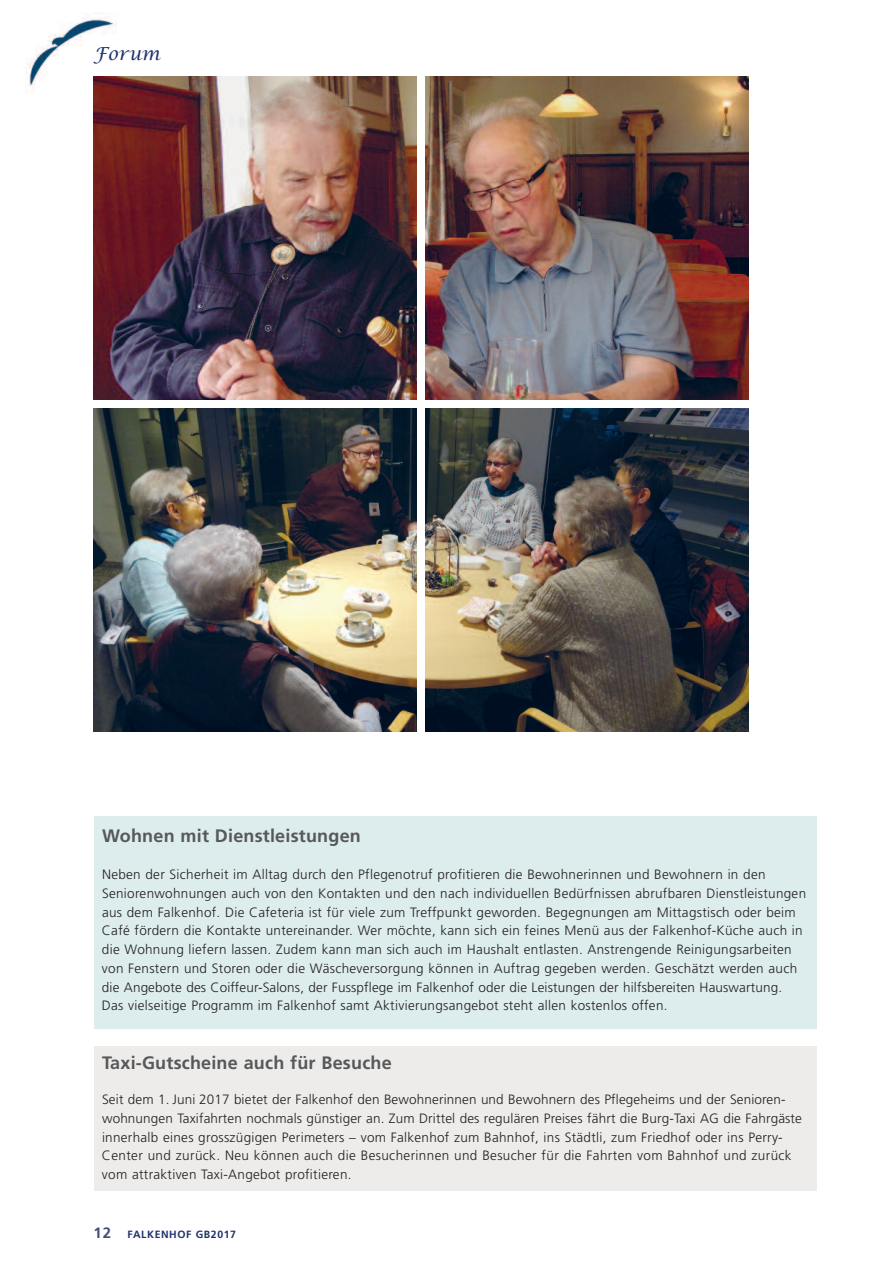
<style>
.page{position:relative;width:893px;height:1263px;background:#fff}
.page>*{position:absolute;margin:0;border:0;box-sizing:border-box;transform-origin:0 0}
.t1{font:700 18px "Frutiger";letter-spacing:.01em;color:#57585a}
.t2{font:italic 18px "Lucida Calligraphy";letter-spacing:.015em;color:#1f326b}
.t3{font:300 13.5px/18.8px "Frutiger";letter-spacing:.02em;color:#231f20}
.t4{font:700 10.5px "Frutiger";letter-spacing:.055em;color:#1f326b}
.s1{font-size:15px;color:#454d7d}
</style>
<div class="page">
<img style="left:26px;top:13px;width:95px;height:81px">
<div style="left:94px;top:816px;width:722px;height:213px;background:#ddeced"></div>
<div style="left:94px;top:1046px;width:722px;height:145px;background:#edecea"></div>
<img style="left:94px;top:77px;width:323px;height:323px">
<img style="left:94px;top:408px;width:323px;height:323px">
<img style="left:425px;top:77px;width:323px;height:323px">
<img style="left:425px;top:408px;width:323px;height:323px">
<h1 class="t2" style="left:94px;top:41px;width:68px">Forum</h1>
<h1 class="t1" style="left:102px;top:829px;width:260px">Wohnen mit Dienstleistungen</h1>
<p class="t3" style="left:102px;top:866px;width:706px">Neben der Sicherheit im Alltag durch den Pflegenotruf profitieren die Bewohnerinnen und Bewohnern in den Seniorenwohnungen auch von den Kontakten und den nach individuellen Bedürfnissen abrufbaren Dienstleistungen aus dem Falkenhof. Die Cafeteria ist für viele zum Treffpunkt geworden. Begegnungen am Mittagstisch oder beim Café fördern die Kontakte untereinander. Wer möchte, kann sich ein feines Menü aus der Falkenhof-Küche auch in die Wohnung liefern lassen. Zudem kann man sich auch im Haushalt entlasten. Anstrengende Reinigungsarbeiten von Fenstern und Storen oder die Wäscheversorgung können in Auftrag gegeben werden. Geschätzt werden auch die Angebote des Coiffeur-Salons, der Fusspflege im Falkenhof oder die Leistungen der hilfsbereiten Hauswartung.<br>Das vielseitige Programm im Falkenhof samt Aktivierungsangebot steht allen kostenlos offen.</p>
<h1 class="t1" style="left:102px;top:1056px;width:291px">Taxi-Gutscheine auch für Besuche</h1>
<p class="t3" style="left:102px;top:1091px;width:701px">Seit dem 1. Juni 2017 bietet der Falkenhof den Bewohnerinnen und Bewohnern des Pflegeheims und der Senioren&shy;wohnungen Taxifahrten nochmals günstiger an. Zum Drittel des regulären Preises fährt die Burg-Taxi AG die Fahrgäste innerhalb eines grosszügigen Perimeters – vom Falkenhof zum Bahnhof, ins Städtli, zum Friedhof oder ins Perry-Center und zurück. Neu können auch die Besucherinnen und Besucher für die Fahrten vom Bahnhof und zurück vom attraktiven Taxi-Angebot profitieren.</p>
<p class="t4" style="left:94px;top:1230px;width:144px"><span class="s1">12</span> FALKENHOF GB2017</p>
</div>
